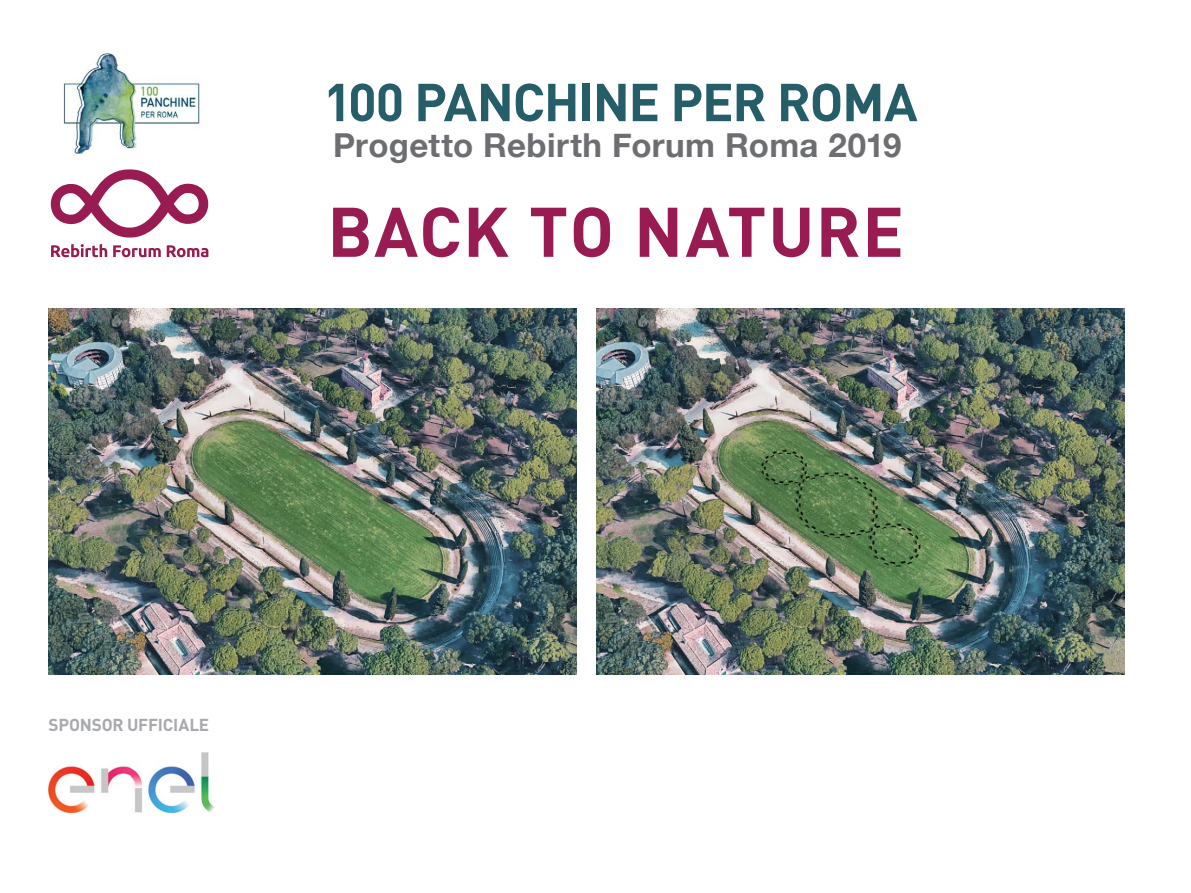
<style>
.page{position:relative;width:1191px;height:893px;background:#fff}
.page>*{position:absolute;margin:0;border:0;box-sizing:border-box;transform-origin:0 0}
.t1{font:700 69px "DIN Pro";letter-spacing:.02em;color:#981c52}
.t2{font:700 52.5px "DIN Pro";letter-spacing:-.025em;color:#255d69}
.t3{font:700 33px "Helvetica Neue";letter-spacing:.01em;color:#6d6e71}
.t4{font:700 17.1px "DIN Pro";letter-spacing:-.015em;color:#a7a9ac}
</style>
<div class="page">
<img style="left:63px;top:52px;width:139px;height:103px">
<svg style="left:51px;top:169px;width:157px;height:68px"></svg>
<svg style="left:51px;top:244px;width:56px;height:13px"></svg>
<svg style="left:113px;top:245px;width:48px;height:12px"></svg>
<svg style="left:167px;top:245px;width:41px;height:12px"></svg>
<img style="left:49px;top:753px;width:165px;height:60px">
<img style="left:49px;top:308px;width:527px;height:366px">
<img style="left:596px;top:308px;width:528px;height:366px">
<h2 class="t2" style="left:323px;top:67px;width:596px">100 PANCHINE PER ROMA</h2>
<p class="t3" style="left:333px;top:119px;width:570px">Progetto Rebirth Forum Roma 2019</p>
<h1 class="t1" style="left:327px;top:185px;width:578px">BACK TO NATURE</h1>
<p class="t4" style="left:49px;top:713px;width:162px">SPONSOR UFFICIALE</p>
</div>
